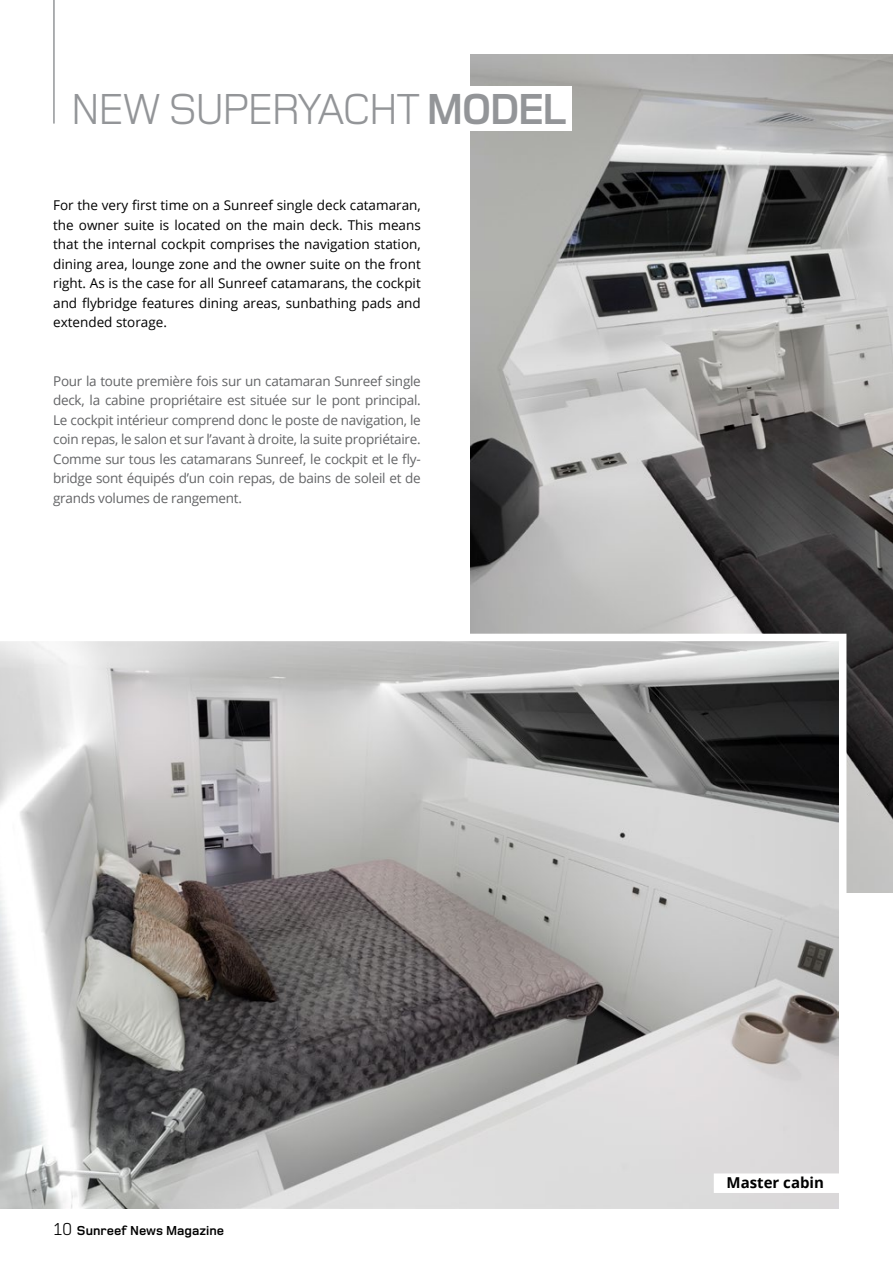
<style>
.page{position:relative;width:893px;height:1263px;background:#fff}
.page>*{position:absolute;margin:0;border:0;box-sizing:border-box;transform-origin:0 0}
.t1{font:45px "Foundry Monoline PL";letter-spacing:-.05em;color:#939598}
.t2{font:700 15px "Open Sans";color:#000}
.t3{font:13.5px/19.5px "Open Sans";letter-spacing:-.02em;color:#636466;text-align:justify}
.t4{font:13.5px/19.5px "Open Sans";color:#000;text-align:justify}
.t5{font:700 13.5px "Foundry Monoline PL";color:#000}
.s1{font-weight:700}
.s2{font-weight:400;font-size:18px}
</style>
<div class="page">
<hr style="left:53px;top:0;width:2px;height:124px;background:#939598">
<img style="left:471px;top:54px;width:422px;height:839px">
<svg style="left:0;top:630px;width:850px;height:579px;background:#a9a8a7"></svg>
<div style="left:714px;top:1173px;width:152px;height:20px;background:#fff"></div>
<div style="left:422px;top:86px;width:150px;height:45px;background:#fff"></div>
<h1 class="t1" style="left:71px;top:85px;width:417px">NEW SUPERYACHT <span class="s1">MODEL</span></h1>
<p class="t4" style="left:53px;top:195px;width:369px">For the very first time on a Sunreef single deck catamaran, the owner suite is located on the main deck. This means that the internal cockpit comprises the navigation station, dining area, lounge zone and the owner suite on the front right. As is the case for all Sunreef catamarans, the cockpit and flybridge features dining areas, sunbathing pads and extended storage.</p>
<p class="t3" style="left:53px;top:371px;width:369px">Pour la toute première fois sur un catamaran Sunreef single deck, la cabine propriétaire est située sur le pont principal.<br>Le cockpit intérieur comprend donc le poste de navigation, le coin repas, le salon et sur l’avant à droite, la suite propriétaire.<br>Comme sur tous les catamarans Sunreef, le cockpit et le fly&shy;bridge sont équipés d’un coin repas, de bains de soleil et de grands volumes de rangement.</p>
<p class="t5" style="left:54px;top:1224px;width:172px"><span class="s2">10</span> Sunreef News Magazine</p>
<p class="t2" style="left:726px;top:1172px;width:99px">Master cabin</p>
</div>
